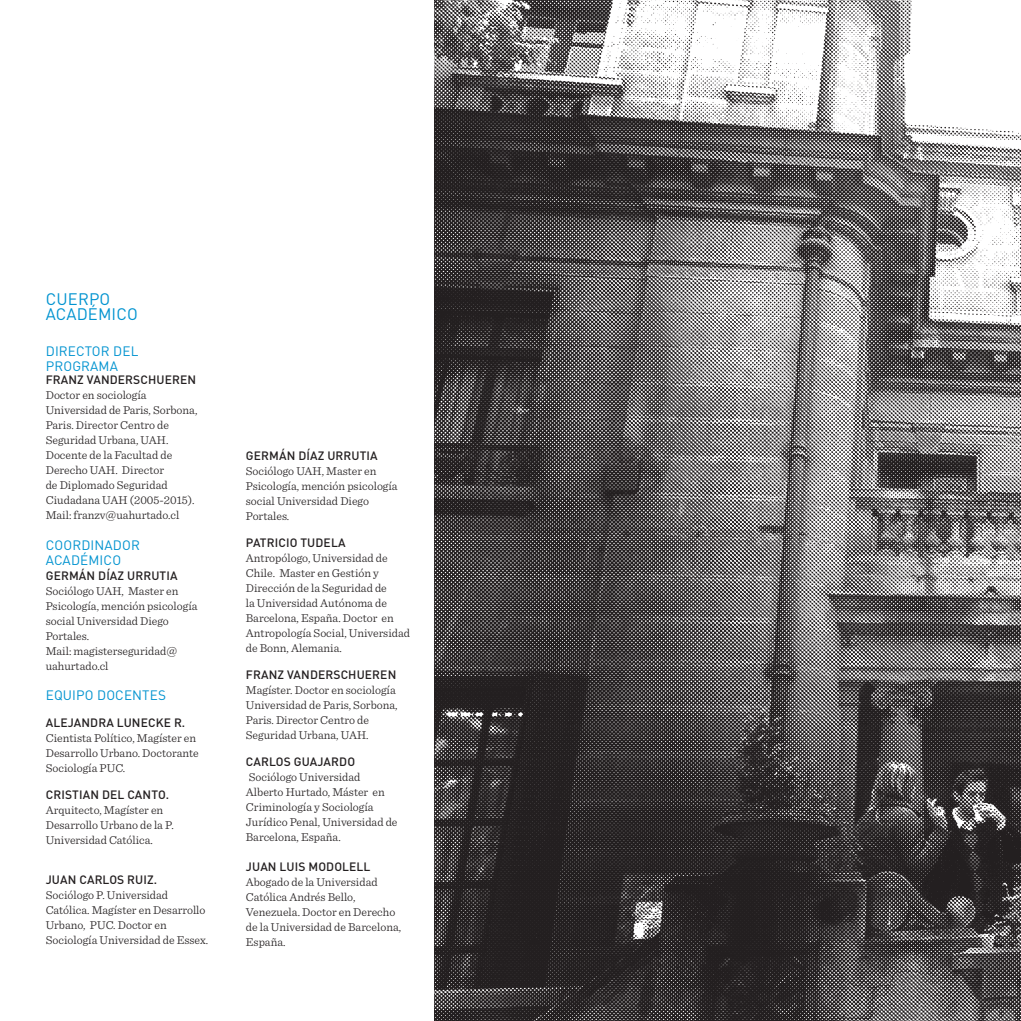
<style>
.page{position:relative;width:1021px;height:1021px;background:#fff}
.page>*{position:absolute;margin:0;border:0;box-sizing:border-box;transform-origin:0 0}
.t1{font:16.5px "DIN Pro";letter-spacing:.01em;color:#0093d0}
.t2{font:13.5px/15px "DIN Pro";letter-spacing:.01em;color:#0093d0}
.t3{font:300 12px/15px "Sentinel";color:#231f20}
.t4{font:500 12px "DIN Pro";letter-spacing:.01em;color:#231f20}
.s1{font-family:"DIN Pro";font-weight:500}
</style>
<div class="page">
<img style="left:434px;top:0;width:586px;height:1020px">
<p class="t1" style="left:46px;top:288px;width:66px">CUERPO</p>
<p class="t1" style="left:46px;top:303px;width:94px">ACADÉMICO</p>
<p class="t2" style="left:46px;top:343px;width:94px">DIRECTOR DEL<br>PROGRAMA</p>
<p class="t4" style="left:46px;top:372px;width:152px">FRANZ VANDERSCHUEREN</p>
<p class="t3" style="left:46px;top:387px;width:153px">Doctor en sociología<br>Universidad de Paris, Sorbona,<br>Paris. Director Centro de<br>Seguridad Urbana, UAH.<br>Docente de la Facultad de<br>Derecho UAH. Director<br>de Diplomado Seguridad<br>Ciudadana UAH (2005-2015).</p>
<p class="t3" style="left:46px;top:507px;width:135px">Mail: franzv@uahurtado.cl</p>
<p class="t2" style="left:46px;top:536px;width:96px">COORDINADOR<br>ACADÉMICO</p>
<p class="t4" style="left:46px;top:567px;width:133px">GERMÁN DÍAZ URRUTIA</p>
<p class="t3" style="left:46px;top:582px;width:153px">Sociólogo UAH, Master en<br>Psicología, mención psicología social Universidad Diego<br>Portales.</p>
<p class="t3" style="left:46px;top:642px;width:133px">Mail: magisterseguridad@ uahurtado.cl</p>
<p class="t2" style="left:46px;top:686px;width:122px">EQUIPO DOCENTES</p>
<p class="t4" style="left:46px;top:714px;width:141px">ALEJANDRA LUNECKE R.</p>
<p class="t3" style="left:46px;top:729px;width:154px">Cientista Político, Magíster en<br>Desarrollo Urbano. Doctorante<br>Sociología PUC.</p>
<p class="t3" style="left:46px;top:786px;width:129px"><span class="s1">CRISTIAN DEL CANTO.<br></span>Arquitecto, Magíster en<br>Desarrollo Urbano de la P.<br>Universidad Católica.</p>
<p class="t4" style="left:46px;top:871px;width:113px">JUAN CARLOS RUIZ.</p>
<p class="t3" style="left:46px;top:886px;width:164px">Sociólogo P. Universidad<br>Católica. Magíster en Desarrollo<br>Urbano, PUC. Doctor en<br>Sociología Universidad de Essex.</p>
<p class="t4" style="left:246px;top:447px;width:133px">GERMÁN DÍAZ URRUTIA</p>
<p class="t3" style="left:246px;top:462px;width:153px">Sociólogo UAH, Master en<br>Psicología, mención psicología social Universidad Diego<br>Portales.</p>
<p class="t3" style="left:246px;top:534px;width:166px"><span class="s1">PATRICIO TUDELA<br></span>Antropólogo, Universidad de<br>Chile. Master en Gestión y<br>Dirección de la Seguridad de<br>la Universidad Autónoma de<br>Barcelona, España. Doctor en<br>Antropología Social, Universidad de Bonn, Alemania.</p>
<p class="t4" style="left:246px;top:666px;width:152px">FRANZ VANDERSCHUEREN</p>
<p class="t3" style="left:246px;top:681px;width:153px">Magíster. Doctor en sociología<br>Universidad de Paris, Sorbona,<br>Paris. Director Centro de</p>
<p class="t3" style="left:246px;top:726px;width:124px">Seguridad Urbana, UAH.</p>
<p class="t4" style="left:246px;top:753px;width:111px">CARLOS GUAJARDO</p>
<p class="t3" style="left:246px;top:768px;width:153px">Sociólogo Universidad<br>Alberto Hurtado, Máster en<br>Criminología y Sociología<br>Jurídico Penal, Universidad de<br>Barcelona, España.</p>
<p class="t4" style="left:246px;top:858px;width:126px">JUAN LUIS MODOLELL</p>
<p class="t3" style="left:246px;top:873px;width:157px">Abogado de la Universidad<br>Católica Andrés Bello,<br>Venezuela. Doctor en Derecho de la Universidad de Barcelona,<br>España.</p>
</div>
